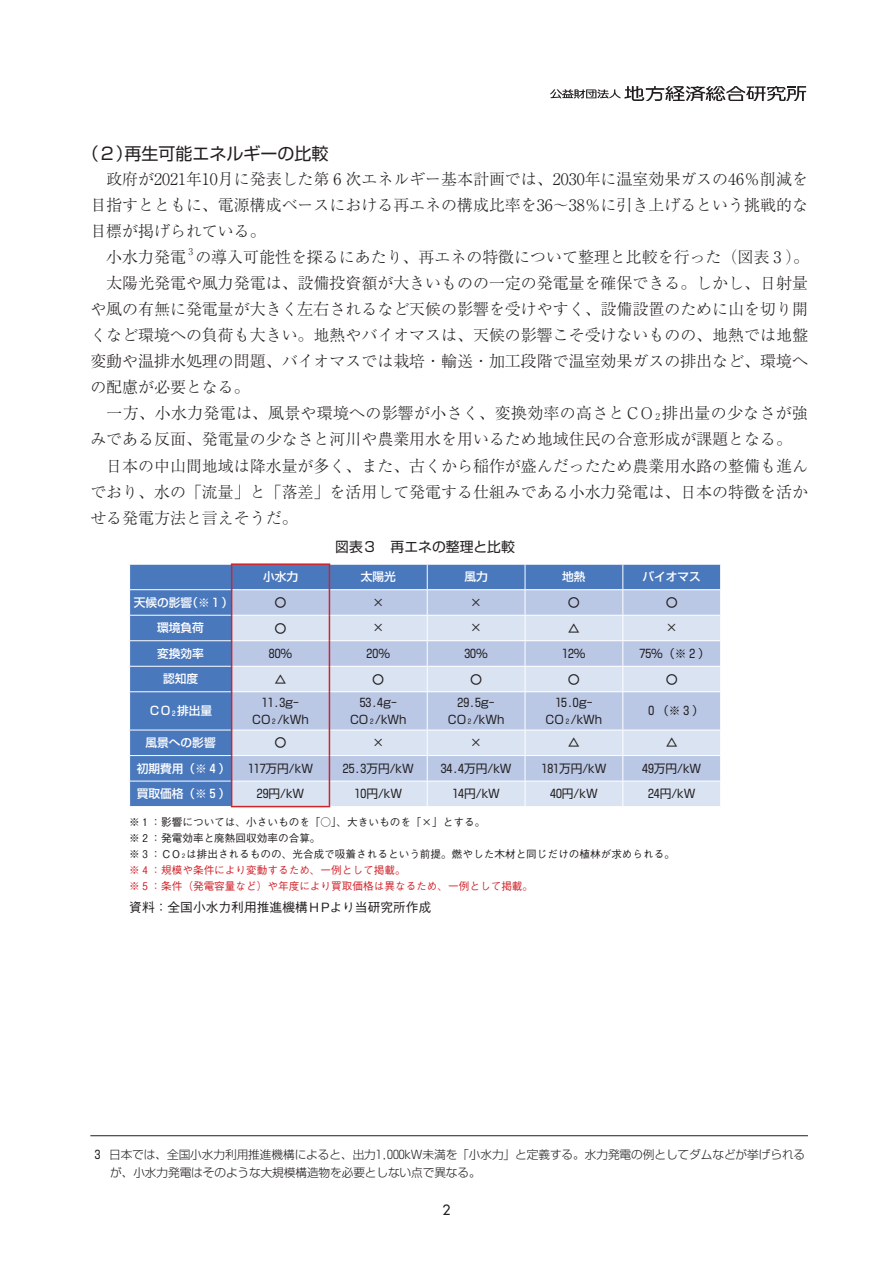
<style>
.page{position:relative;width:893px;height:1263px;background:#fff}
.page>*{position:absolute;margin:0;border:0;box-sizing:border-box;transform-origin:0 0}
.t1{font:16.95px "Shin Go Pro";color:#231f20}
.t2{font:300 15.9px/26.1px "Ryumin Pro";color:#231f20}
.t3{font:13.8px "Shin Go Pro";color:#231f20}
.t4{font:500 13.8px "Futura Std";color:#231f20}
.t5{font:500 12.75px "Gothic BBB Pro";color:#231f20}
.t6{font:12.75px "MS P Gothic";color:#231f20}
.t7{font:11.7px/17px "Shin Go Pro";color:#231f20;text-align:center}
.t8{font:300 11.7px/17.5px "Shin Go Pro";letter-spacing:-.01em;color:#231f20}
.t9{font:500 11.7px "Shin Go Pro";color:#fff}
.t10{font:500 10.65px/15.9px "Gothic BBB Pro";color:#231f20}
.t11{font:300 9.3px "Ryumin Pro";color:#231f20}
.s1{font-size:9.3px}
.s2{font-size:6.75px}
.s3{font-size:6.15px}
.s4{color:#d1232a}
.s5{font-weight:400}
</style>
<div class="page">
<svg style="left:550px;top:86px;width:256px;height:15px"></svg>
<hr style="left:231px;top:563px;width:99px;height:2px;background:#d1232a">
<svg style="left:129px;top:564px;width:592px;height:242px;background:#abbedf"></svg>
<hr style="left:231px;top:806px;width:99px;height:1px;background:#d1232a">
<hr style="left:90px;top:1135px;width:718px;height:1px;background:#231f20">
<p class="t1" style="left:82px;top:139px;width:248px">（２）再生可能エネルギーの比較</p>
<p class="t2" style="left:90px;top:164px;width:719px">　政府が2021年10月に発表した第₆次エネルギー基本計画では、2030年に温室効果ガスの46％削減を目指すとともに、電源構成ベースにおける再エネの構成比率を36～38％に引き上げるという挑戦的な目標が掲げられている。<br>　小水力発電</p>
<p class="t11" style="left:186px;top:244px;width:11px">₃</p>
<p class="t2" style="left:90px;top:243px;width:720px;text-indent:105px">の導入可能性を探るにあたり、再エネの特徴について整理と比較を行った（図表₃）。　太陽光発電や風力発電は、設備投資額が大きいものの一定の発電量を確保できる。しかし、日射量や風の有無に発電量が大きく左右されるなど天候の影響を受けやすく、設備設置のために山を切り開くなど環境への負荷も大きい。地熱やバイオマスは、天候の影響こそ受けないものの、地熱では地盤変動や温排水処理の問題、バイオマスでは栽培・輸送・加工段階で温室効果ガスの排出など、環境への配慮が必要となる。<br>　一方、小水力発電は、風景や環境への影響が小さく、変換効率の高さとＣＯ<span class="s1">₂</span>排出量の少なさが強みである反面、発電量の少なさと河川や農業用水を用いるため地域住民の合意形成が課題となる。　日本の中山間地域は降水量が多く、また、古くから稲作が盛んだったため農業用水路の整備も進んでおり、水の「流量」と「落差」を活用して発電する仕組みである小水力発電は、日本の特徴を活かせる発電方法と言えそうだ。</p>
<p class="t3" style="left:335px;top:536px;width:181px">図表３　再エネの整理と比較</p>
<p class="t9" style="left:263px;top:567px;width:13px">⼩⽔⼒</p>
<p class="t9" style="left:361px;top:567px;width:37px">太陽光</p>
<p class="t9" style="left:464px;top:567px;width:24px">⾵⼒</p>
<p class="t9" style="left:562px;top:567px;width:25px">地熱</p>
<p class="t9" style="left:642px;top:567px;width:60px">バイオマス</p>
<p class="t9" style="left:134px;top:593px;width:101px">天候の影響（※₁）</p>
<p class="t6" style="left:274px;top:596px;width:14px">○</p>
<p class="t7" style="left:372px;top:593px;width:13px">×</p>
<p class="t7" style="left:470px;top:593px;width:13px">×</p>
<p class="t6" style="left:568px;top:596px;width:14px">○</p>
<p class="t6" style="left:665px;top:596px;width:14px">○</p>
<p class="t9" style="left:157px;top:618px;width:48px">環境負荷</p>
<p class="t6" style="left:274px;top:622px;width:14px">○</p>
<p class="t7" style="left:372px;top:618px;width:13px">×</p>
<p class="t7" style="left:470px;top:618px;width:13px">×</p>
<p class="t6" style="left:568px;top:622px;width:14px">△</p>
<p class="t7" style="left:666px;top:618px;width:13px">×</p>
<p class="t9" style="left:157px;top:644px;width:48px">変換効率</p>
<p class="t7" style="left:269px;top:644px;width:25px">80％</p>
<p class="t7" style="left:367px;top:644px;width:25px">20％</p>
<p class="t7" style="left:464px;top:644px;width:25px">30％</p>
<p class="t7" style="left:562px;top:644px;width:25px">12％</p>
<p class="t7" style="left:640px;top:644px;width:72px">75％（※₂）</p>
<p class="t9" style="left:163px;top:669px;width:37px">認知度</p>
<p class="t6" style="left:274px;top:673px;width:14px">△</p>
<p class="t6" style="left:372px;top:673px;width:14px">○</p>
<p class="t6" style="left:470px;top:673px;width:14px">○</p>
<p class="t6" style="left:568px;top:673px;width:14px">○</p>
<p class="t6" style="left:665px;top:673px;width:14px">○</p>
<p class="t9" style="left:149px;top:701px;width:65px">ＣＯ<sub>₂</sub>排出量</p>
<p class="t7" style="left:252px;top:692px;width:58px">11.3g-<br>CO<span class="s2">₂</span>/kWh</p>
<p class="t7" style="left:350px;top:692px;width:58px">53.4g-<br>CO<span class="s2">₂</span>/kWh</p>
<p class="t7" style="left:448px;top:692px;width:58px">29.5g-<br>CO<span class="s2">₂</span>/kWh</p>
<p class="t7" style="left:546px;top:692px;width:58px">15.0g-<br>CO<span class="s2">₂</span>/kWh</p>
<p class="t7" style="left:645px;top:701px;width:60px">₀（※₃）</p>
<p class="t9" style="left:146px;top:733px;width:72px">⾵景への影響</p>
<p class="t6" style="left:274px;top:736px;width:14px">○</p>
<p class="t7" style="left:372px;top:733px;width:13px">×</p>
<p class="t7" style="left:470px;top:733px;width:13px">×</p>
<p class="t6" style="left:568px;top:736px;width:14px">△</p>
<p class="t6" style="left:665px;top:736px;width:14px">△</p>
<p class="t9" style="left:137px;top:759px;width:95px">初期費⽤（※₄）</p>
<p class="t7" style="left:248px;top:758px;width:66px">117万円/kW</p>
<p class="t7" style="left:343px;top:758px;width:72px">25.3万円/kW</p>
<p class="t7" style="left:441px;top:758px;width:72px">34.4万円/kW</p>
<p class="t7" style="left:541px;top:758px;width:66px">181万円/kW</p>
<p class="t7" style="left:642px;top:758px;width:61px">49万円/kW</p>
<p class="t9" style="left:137px;top:784px;width:95px">買取価格（※₅）</p>
<p class="t7" style="left:257px;top:784px;width:49px">29円/kW</p>
<p class="t7" style="left:355px;top:784px;width:49px">10円/kW</p>
<p class="t7" style="left:452px;top:784px;width:49px">14円/kW</p>
<p class="t7" style="left:550px;top:784px;width:49px">40円/kW</p>
<p class="t7" style="left:648px;top:784px;width:49px">24円/kW</p>
<p class="t10" style="left:129px;top:813px;width:547px">※₁：影響については、小さいものを「○」、大きいものを「×」とする。<br>※₂：発電効率と廃熱回収効率の合算。<br>※₃：ＣＯ<span class="s3">₂</span>は排出されるものの、光合成で吸着されるという前提。燃やした木材と同じだけの植林が求められる。<span class="s4">※₄：規模や条件により変動するため、一例として掲載。<br>※₅：条件（発電容量など）や年度により買取価格は異なるため、一例として掲載。</span></p>
<p class="t5" style="left:129px;top:897px;width:304px">資料：全国小水力利用推進機構ＨＰより当研究所作成</p>
<p class="t8" style="left:110px;top:1144px;width:697px;text-indent:-18px"><span class="s5">₃</span> 日本では、全国小水力利用推進機構によると、出力1,000kW未満を「小水力」と定義する。水力発電の例としてダムなどが挙げられるが、小水力発電はそのような大規模構造物を必要としない点で異なる。</p>
<p class="t4" style="left:442px;top:1201px;width:9px">2</p>
</div>
